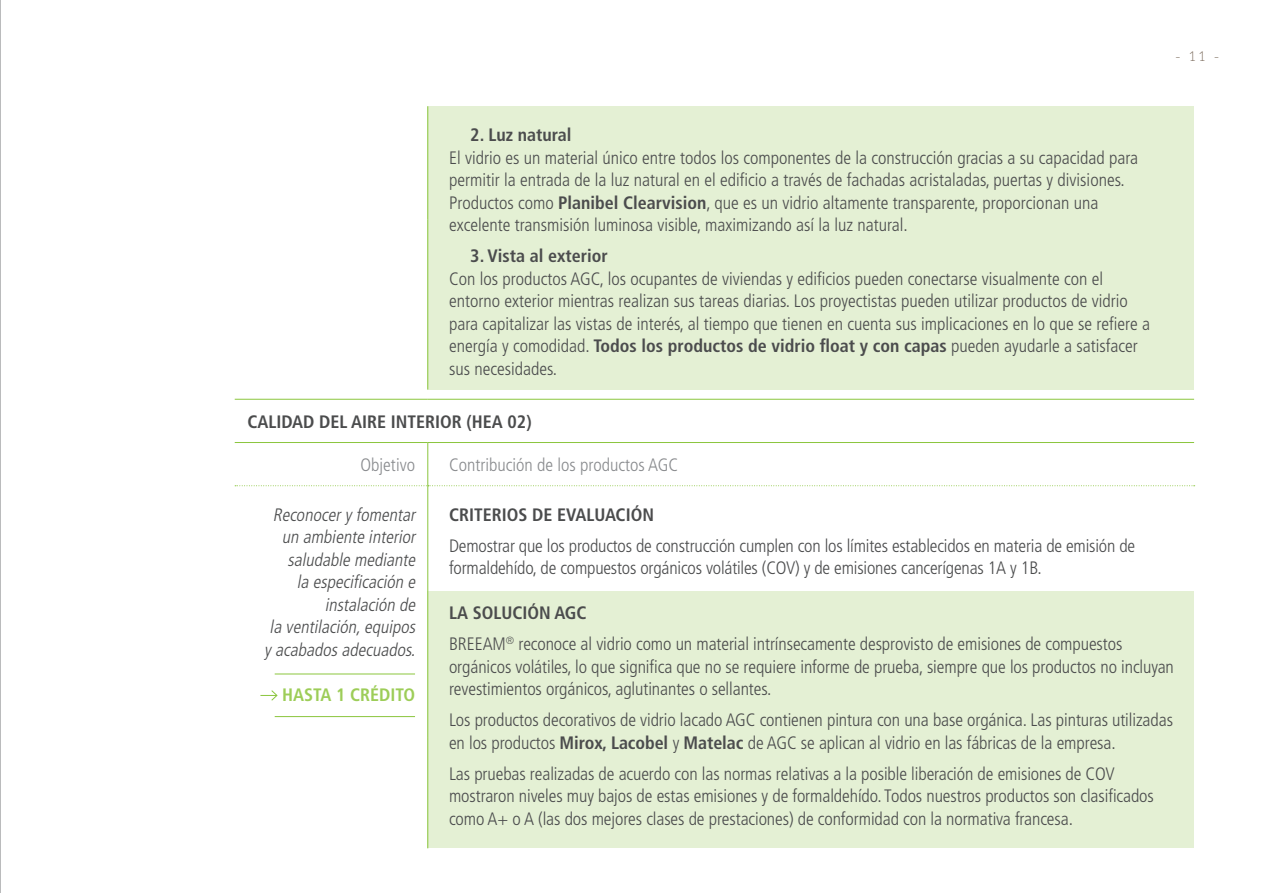
<style>
.page{position:relative;width:1263px;height:893px;background:#fff}
.page>*{position:absolute;margin:0;border:0;box-sizing:border-box;transform-origin:0 0}
.body_12pt{font:300 condensed 18px/22.5px "Frutiger LT Std";letter-spacing:-.005em;color:#4b4c4d}
.body_12pt-2{font:italic 300 condensed 18px/22.5px "Frutiger LT Std";color:#4b4c4d;text-align:right}
.body_12pt-3{font:700 condensed 18px "Frutiger LT Std";color:#4b4c4d}
.body_12pt-4{font:300 condensed 18px "Frutiger LT Std";color:#898b8e}
.body_12pt-5{font:700 condensed 18px "Frutiger LT Std";color:#9dcd58}
.t1{font:300 13.5px "Quark";color:#7a6a5b}
.s1{font-weight:700}
</style>
<div class="page">
<hr style="left:0;top:0;width:1px;height:893px;background:#76787b">
<div style="left:428px;top:106px;width:766px;height:283px;background:#e4f0d4"></div>
<div style="left:428px;top:591px;width:766px;height:257px;background:#e4f0d4"></div>
<hr style="left:427px;top:106px;width:1px;height:114px;background:#8bc63e">
<hr style="left:427px;top:220px;width:1px;height:169px;background:#8bc63e">
<hr style="left:427px;top:486px;width:1px;height:252px;background:#8bc63e">
<hr style="left:427px;top:738px;width:1px;height:110px;background:#8bc63e">
<svg style="left:235px;top:485px;width:960px;height:1px"></svg>
<hr style="left:235px;top:399px;width:193px;height:1px;background:#8bc63e">
<hr style="left:428px;top:399px;width:766px;height:1px;background:#8bc63e">
<hr style="left:235px;top:442px;width:193px;height:1px;background:#8bc63e">
<hr style="left:428px;top:442px;width:766px;height:1px;background:#8bc63e">
<hr style="left:427px;top:443px;width:1px;height:42px;background:#8bc63e">
<hr style="left:275px;top:674px;width:140px;height:1px;background:#8bc63e">
<svg style="left:260px;top:690px;width:18px;height:11px"></svg>
<hr style="left:275px;top:716px;width:140px;height:1px;background:#8bc63e">
<p class="t1" style="left:1176px;top:49px;width:44px">– 11 –</p>
<p class="body_12pt-3" style="left:470px;top:124px;width:103px">2. Luz natural</p>
<p class="body_12pt" style="left:449px;top:146px;width:690px">El vidrio es un material único entre todos los componentes de la construcción gracias a su capacidad para permitir la entrada de la luz natural en el edificio a través de fachadas acristaladas, puertas y divisiones.<br>Productos como <span class="s1">Planibel Clearvision</span>, que es un vidrio altamente transparente, proporcionan una excelente transmisión luminosa visible, maximizando así la luz natural.</p>
<p class="body_12pt-3" style="left:470px;top:245px;width:139px">3. Vista al exterior</p>
<p class="body_12pt" style="left:449px;top:267px;width:702px">Con los productos AGC, los ocupantes de viviendas y edificios pueden conectarse visualmente con el entorno exterior mientras realizan sus tareas diarias. Los proyectistas pueden utilizar productos de vidrio para capitalizar las vistas de interés, al tiempo que tienen en cuenta sus implicaciones en lo que se refiere a energía y comodidad. <span class="s1">Todos los productos de vidrio float y con capas</span> pueden ayudarle a satisfacer sus necesidades.</p>
<p class="body_12pt-3" style="left:247px;top:411px;width:286px">CALIDAD DEL AIRE INTERIOR (HEA 02)</p>
<p class="body_12pt-4" style="left:361px;top:454px;width:56px">Objetivo</p>
<p class="body_12pt-4" style="left:449px;top:454px;width:231px">Contribución de los productos AGC</p>
<p class="body_12pt-2" style="left:264px;top:503px;width:156px">Reconoceryfomentar un ambiente interior saludable mediante<br>la especificación e instalación de<br>la ventilación,equipos yacabadosadecuados.</p>
<p class="body_12pt-5" style="left:282px;top:684px;width:134px">HASTA 1 CRÉDITO</p>
<p class="body_12pt-3" style="left:449px;top:504px;width:206px">CRITERIOS DE EVALUACIÓN</p>
<p class="body_12pt" style="left:449px;top:534px;width:688px">Demostrar que los productos de construcción cumplen con los límites establecidos en materia de emisión de formaldehído, de compuestos orgánicos volátiles (COV) y de emisiones cancerígenas 1A y 1B.</p>
<p class="body_12pt-3" style="left:449px;top:602px;width:139px">LA SOLUCIÓN AGC</p>
<p class="body_12pt" style="left:449px;top:633px;width:726px">BREEAM<sup>®</sup> reconoce al vidrio como un material intrínsecamente desprovisto de emisiones de compuestos orgánicos volátiles, lo que significa que no se requiere informe de prueba, siempre que los productos no incluyan revestimientos orgánicos, aglutinantes o sellantes.</p>
<p class="body_12pt" style="left:449px;top:709px;width:725px">Los productos decorativos de vidrio lacado AGC contienen pintura con una base orgánica. Las pinturas utilizadas en los productos <span class="s1">Mirox, Lacobel</span> y <span class="s1">Matelac</span> de AGC se aplican al vidrio en las fábricas de la empresa.</p>
<p class="body_12pt" style="left:449px;top:762px;width:706px">Las pruebas realizadas de acuerdo con las normas relativas a la posible liberación de emisiones de COV mostraron niveles muy bajos de estas emisiones y de formaldehído. Todos nuestros productos son clasificados como A+ o A (las dos mejores clases de prestaciones) de conformidad con la normativa francesa.</p>
</div>
